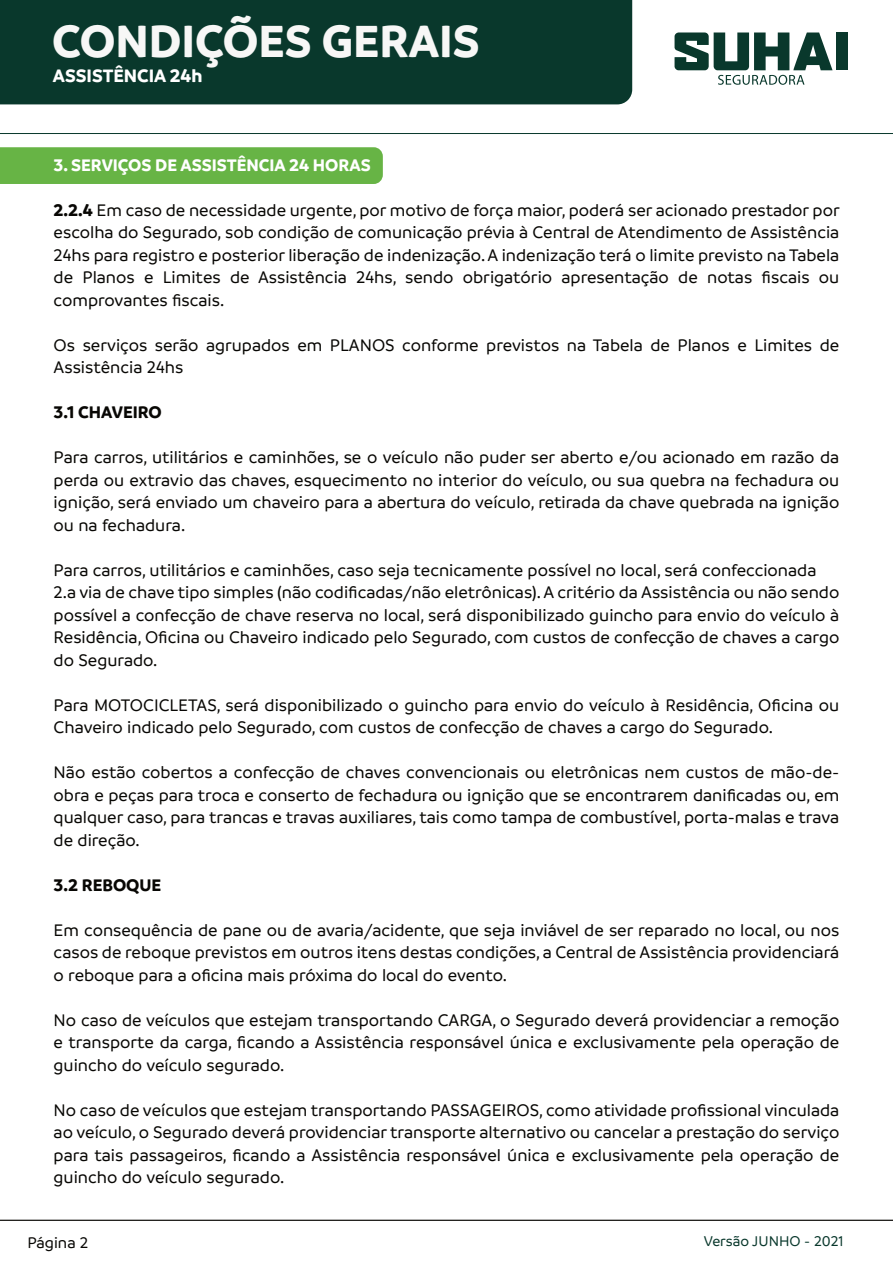
<style>
.page{position:relative;width:893px;height:1263px;background:#fff}
.page>*{position:absolute;margin:0;border:0;box-sizing:border-box;transform-origin:0 0}
.t1{font:700 48.45px "Branding";color:#f7f7f6}
.t2{font:700 19.35px "Branding";color:#fff}
.t3{font:500 18px/22.5px "Branding";color:#080704;text-align:justify}
.t4{font:700 18px "Branding";color:#fff}
.t5{font:700 18px "Branding";color:#080704}
.t6{font:500 16.5px "Branding";color:#080704}
.t7{font:500 15.15px "Branding";color:#09382c}
.s1{font-weight:700}
</style>
<div class="page">
<hr style="left:0;top:1220px;width:893px;height:1px;background:#080704">
<hr style="left:0;top:133px;width:893px;height:1px;background:#09382c">
<div style="left:0;top:0;width:632px;height:104px;background:#09382c"></div>
<div style="left:836px;top:33px;width:12px;height:37px;background:#09382c"></div>
<svg style="left:674px;top:32px;width:158px;height:53px"></svg>
<div style="left:0;top:147px;width:383px;height:37px;background:#67b445"></div>
<h1 class="t1" style="left:52px;top:19px;width:429px">CONDIÇÕES GERAIS</h1>
<p class="t2" style="left:53px;top:67px;width:151px">ASSISTÊNCIA 24h</p>
<p class="t4" style="left:54px;top:157px;width:319px">3. SERVIÇOS DE ASSISTÊNCIA 24 HORAS</p>
<p class="t3" style="left:54px;top:199px;width:788px"><span class="s1">2.2.4</span> Em caso de necessidade urgente, por motivo de força maior, poderá ser acionado prestador por escolha do Segurado, sob condição de comunicação prévia à Central de Atendimento de Assistência 24hs para registro e posterior liberação de indenização. A indenização terá o limite previsto na Tabela de Planos e Limites de Assistência 24hs, sendo obrigatório apresentação de notas fiscais ou comprovantes fiscais.</p>
<p class="t3" style="left:54px;top:334px;width:787px">Os serviços serão agrupados em PLANOS conforme previstos na Tabela de Planos e Limites de<br>Assistência 24hs</p>
<p class="t5" style="left:54px;top:404px;width:110px">3.1 CHAVEIRO</p>
<p class="t3" style="left:54px;top:447px;width:787px">Para carros, utilitários e caminhões, se o veículo não puder ser aberto e/ou acionado em razão da perda ou extravio das chaves, esquecimento no interior do veículo, ou sua quebra na fechadura ou ignição, será enviado um chaveiro para a abertura do veículo, retirada da chave quebrada na ignição ou na fechadura.</p>
<p class="t3" style="left:54px;top:559px;width:787px;text-align:left">Para carros, utilitários e caminhões, caso seja tecnicamente possível no local, será confeccionada 2.a via de chave tipo simples (não codificadas/não eletrônicas). A critério da Assistência ou não sendo possível a confecção de chave reserva no local, será disponibilizado guincho para envio do veículo à Residência, Oficina ou Chaveiro indicado pelo Segurado, com custos de confecção de chaves a cargo do Segurado.</p>
<p class="t3" style="left:54px;top:694px;width:787px">Para MOTOCICLETAS, será disponibilizado o guincho para envio do veículo à Residência, Oficina ou<br>Chaveiro indicado pelo Segurado, com custos de confecção de chaves a cargo do Segurado.</p>
<p class="t3" style="left:54px;top:762px;width:787px">Não estão cobertos a confecção de chaves convencionais ou eletrônicas nem custos de mão-de&shy;obra e peças para troca e conserto de fechadura ou ignição que se encontrarem danificadas ou, em qualquer caso, para trancas e travas auxiliares, tais como tampa de combustível, porta-malas e trava de direção.</p>
<p class="t5" style="left:54px;top:877px;width:109px">3.2 REBOQUE</p>
<p class="t3" style="left:54px;top:919px;width:787px">Em consequência de pane ou de avaria/acidente, que seja inviável de ser reparado no local, ou nos casos de reboque previstos em outros itens destas condições, a Central de Assistência providenciará o reboque para a oficina mais próxima do local do evento.</p>
<p class="t3" style="left:54px;top:1009px;width:787px">No caso de veículos que estejam transportando CARGA, o Segurado deverá providenciar a remoção e transporte da carga, ficando a Assistência responsável única e exclusivamente pela operação de guincho do veículo segurado.</p>
<p class="t3" style="left:54px;top:1099px;width:787px">No caso de veículos que estejam transportando PASSAGEIROS, como atividade profissional vinculada ao veículo, o Segurado deverá providenciar transporte alternativo ou cancelar a prestação do serviço para tais passageiros, ficando a Assistência responsável única e exclusivamente pela operação de guincho do veículo segurado.</p>
<p class="t6" style="left:27px;top:1235px;width:62px">Página 2</p>
<p class="t7" style="left:704px;top:1234px;width:141px">Versão JUNHO - 2021</p>
</div>
